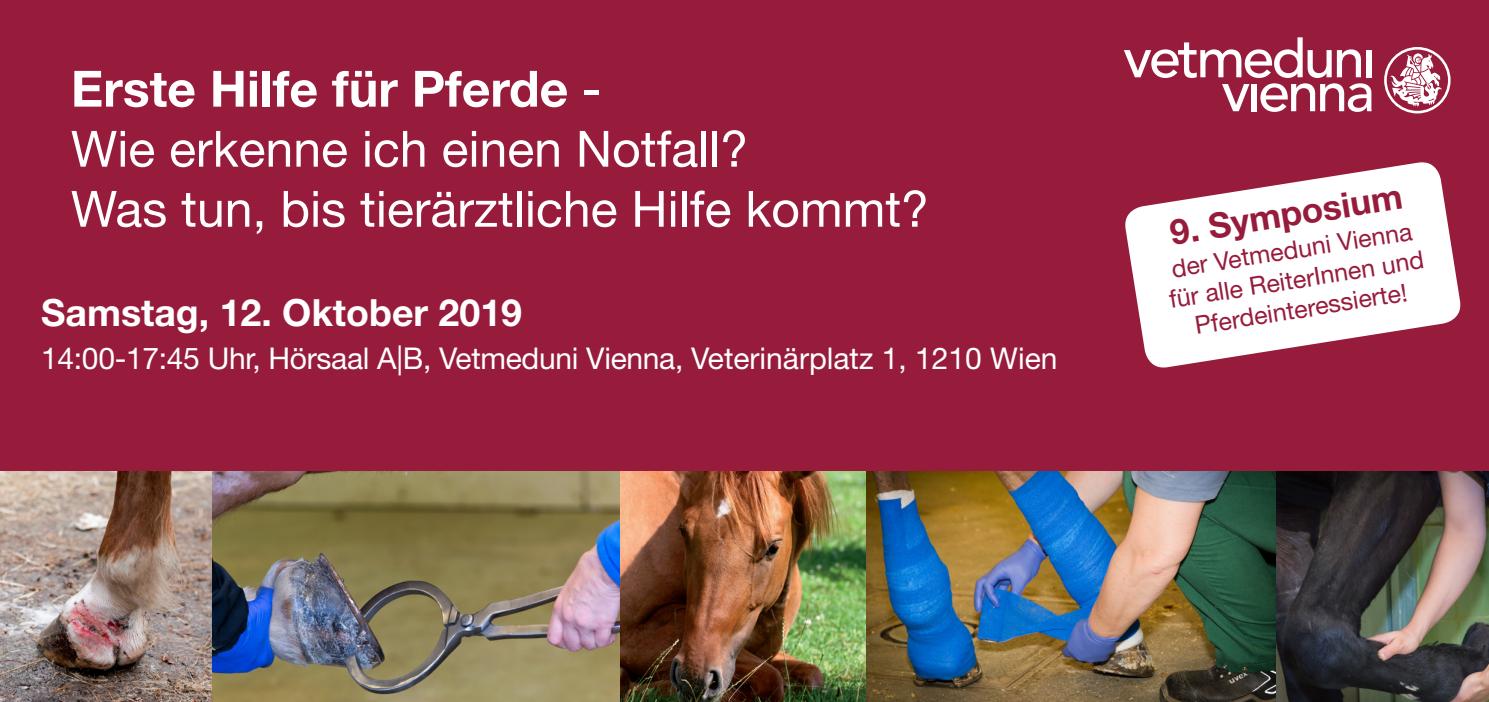
<style>
.page{position:relative;width:1489px;height:702px;background:#fff}
.page>*{position:absolute;margin:0;border:0;box-sizing:border-box;transform-origin:0 0}
.t1{font:50px/60px "Helvetica Neue LT Std";color:#fff}
.t2{font:700 37.5px "Helvetica Neue LT Std";color:#fff}
.t3{font:700 35px "Helvetica Neue LT Std";color:#971c3c}
.t4{font:30px "Helvetica Neue LT Std";letter-spacing:-.01em;color:#fff}
.t5{font:25px/29.8px "Helvetica Neue LT Std";color:#971c3c;text-align:center}
.s1{font-weight:700}
</style>
<div class="page">
<div style="left:0;top:0;width:1488px;height:515px;background:#971c3c"></div>
<svg style="left:1125px;top:162px;width:336px;height:206px"></svg>
<svg style="left:1124px;top:37px;width:247px;height:75px"></svg>
<svg style="left:1384px;top:47px;width:66px;height:66px"></svg>
<img style="left:0;top:471px;width:1276px;height:231px">
<img style="left:1276px;top:471px;width:212px;height:231px">
<p class="t1" style="left:71px;top:58px;width:859px"><span class="s1">Erste Hilfe für Pferde</span> -<br>Wie erkenne ich einen Notfall?<br>Was tun, bis tierärztliche Hilfe kommt?</p>
<p class="t2" style="left:41px;top:289px;width:482px">Samstag, 12. Oktober 2019</p>
<p class="t4" style="left:41px;top:340px;width:1017px">14:00-17:45 Uhr, Hörsaal A|B, Vetmeduni Vienna, Veterinärplatz 1, 1210 Wien</p>
<p class="t3" style="left:1166px;top:211px;width:236px;rotate:-9deg">9. Symposium</p>
<p class="t5" style="left:1162px;top:255px;width:259px;rotate:-9deg">der Vetmeduni Vienna für alle ReiterInnen und<br>Pferdeinteressierte!</p>
</div>
